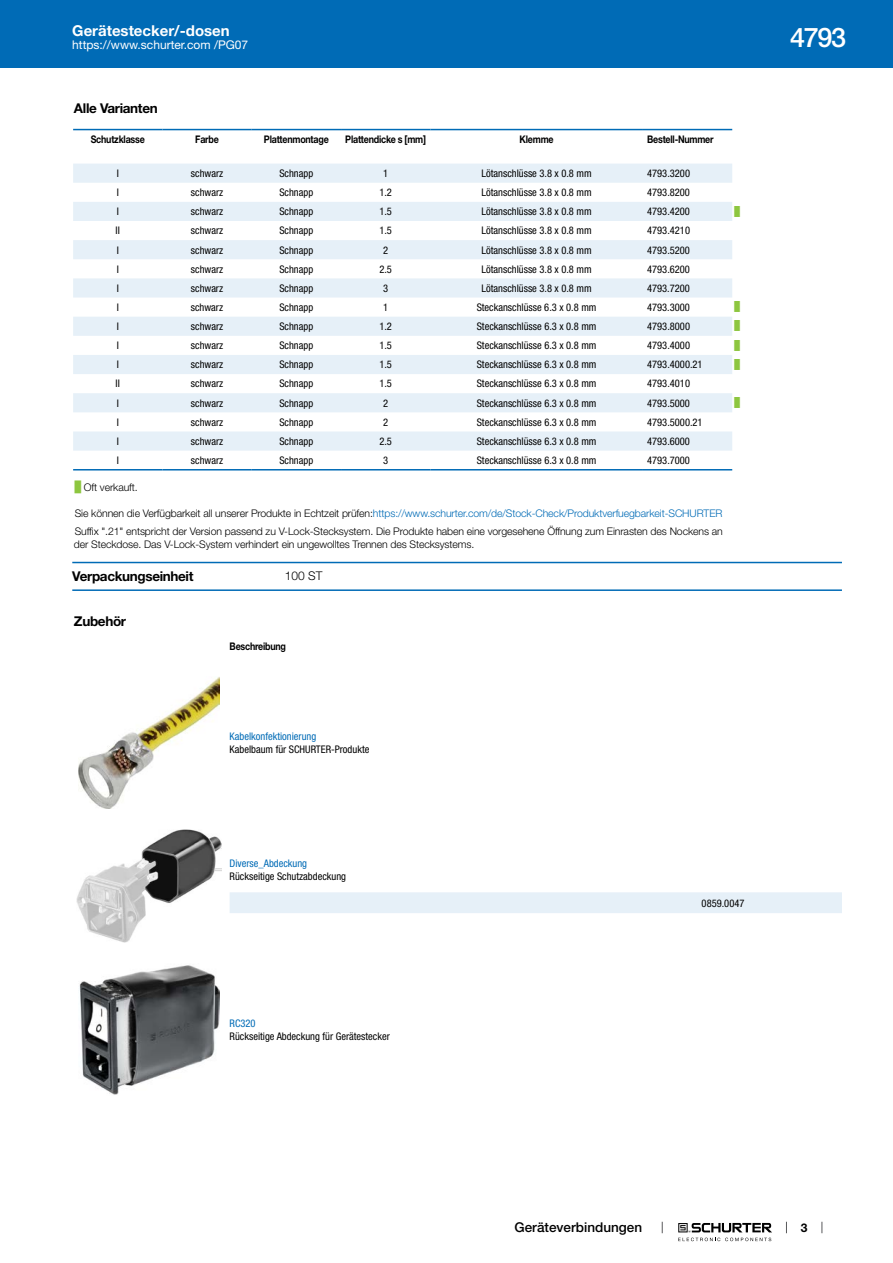
<style>
.page{position:relative;width:893px;height:1263px;background:#fff}
.page>*{position:absolute;margin:0;border:0;box-sizing:border-box;transform-origin:0 0}
.t1{font:500 27px "Helvetica Neue LT";color:#fff}
.t2{font:700 15px "Helvetica Neue LT";color:#fff}
.t3{font:700 13.5px "Helvetica Neue LT";letter-spacing:-.025em;color:#000}
.t4{font:500 13.5px "Helvetica Neue LT";color:#000}
.t5{font:12px "Helvetica Neue LT";color:#fff}
.t6{font:300 12px "Helvetica Neue LT";color:#000}
.t7{font:700 12px "Helvetica Neue LT";color:#000}
.t8{font:condensed 10.5px "Helvetica Neue LT";color:#000}
.t9{font:300 10.5px/18.5px "Helvetica Neue LT";letter-spacing:-.01em;color:#000}
.t10{font:700 10.5px "Helvetica Neue LT";letter-spacing:-.025em;color:#000;scale:.85 1}
.t11{font:condensed 10.5px "Helvetica Neue LT";color:#006bb6}
.t12{font:9px "Arial Unicode MS";color:#8dc63f}
.s1{font-family:"Arial Unicode MS";font-weight:400;color:#8dc63f}
.s2{color:#006bb6}
</style>
<div class="page">
<svg style="left:678px;top:1223px;width:94px;height:18px"></svg>
<div style="left:0;top:0;width:893px;height:68px;background:#006bb6"></div>
<svg style="left:73px;top:130px;width:659px;height:341px"></svg>
<svg style="left:73px;top:164px;width:659px;height:287px;fill:#e6f0f8"></svg>
<hr style="left:73px;top:129px;width:89px;height:1px;background:#006bb6">
<hr style="left:162px;top:129px;width:90px;height:1px;background:#006bb6">
<hr style="left:252px;top:129px;width:89px;height:1px;background:#006bb6">
<hr style="left:341px;top:129px;width:89px;height:1px;background:#006bb6">
<hr style="left:430px;top:129px;width:213px;height:1px;background:#006bb6">
<hr style="left:643px;top:129px;width:89px;height:1px;background:#006bb6">
<hr style="left:73px;top:469px;width:89px;height:1px;background:#006bb6">
<hr style="left:162px;top:469px;width:90px;height:1px;background:#006bb6">
<hr style="left:252px;top:469px;width:89px;height:1px;background:#006bb6">
<hr style="left:341px;top:469px;width:89px;height:1px;background:#006bb6">
<hr style="left:430px;top:469px;width:213px;height:1px;background:#006bb6">
<hr style="left:643px;top:469px;width:89px;height:1px;background:#006bb6">
<hr style="left:72px;top:562px;width:770px;height:1px;background:#006bb6">
<hr style="left:72px;top:589px;width:770px;height:2px;background:#006bb6">
<img style="left:78px;top:677px;width:141px;height:131px">
<img style="left:77px;top:829px;width:144px;height:114px">
<div style="left:230px;top:892px;width:612px;height:21px;background:#e6f0f8"></div>
<img style="left:79px;top:965px;width:140px;height:130px">
<h2 class="t2" style="left:72px;top:21px;width:159px">Gerätestecker/-dosen</h2>
<p class="t5" style="left:72px;top:38px;width:178px">https://www.schurter.com /PG07</p>
<p class="t3" style="left:74px;top:99px;width:85px">Alle Varianten</p>
<p class="t10" style="left:91px;top:133px;width:65px">Schutzklasse</p>
<p class="t10" style="left:195px;top:133px;width:29px">Farbe</p>
<p class="t10" style="left:264px;top:133px;width:78px">Plattenmontage</p>
<p class="t10" style="left:345px;top:133px;width:97px">Plattendicke s [mm]</p>
<p class="t10" style="left:520px;top:133px;width:42px">Klemme</p>
<p class="t10" style="left:647px;top:133px;width:80px">Bestell-Nummer</p>
<p class="t8" style="left:117px;top:167px;width:4px">I</p>
<p class="t8" style="left:191px;top:167px;width:34px">schwarz</p>
<p class="t8" style="left:279px;top:167px;width:35px">Schnapp</p>
<p class="t8" style="left:383px;top:167px;width:7px">1</p>
<p class="t8" style="left:482px;top:167px;width:112px">Lötanschlüsse 3.8 x 0.8 mm</p>
<p class="t8" style="left:647px;top:167px;width:44px">4793.3200</p>
<p class="t8" style="left:117px;top:186px;width:4px">I</p>
<p class="t8" style="left:191px;top:186px;width:34px">schwarz</p>
<p class="t8" style="left:279px;top:186px;width:35px">Schnapp</p>
<p class="t8" style="left:379px;top:186px;width:14px">1.2</p>
<p class="t8" style="left:482px;top:186px;width:112px">Lötanschlüsse 3.8 x 0.8 mm</p>
<p class="t8" style="left:647px;top:186px;width:44px">4793.8200</p>
<p class="t8" style="left:117px;top:205px;width:4px">I</p>
<p class="t8" style="left:191px;top:205px;width:34px">schwarz</p>
<p class="t8" style="left:279px;top:205px;width:35px">Schnapp</p>
<p class="t8" style="left:379px;top:205px;width:14px">1.5</p>
<p class="t8" style="left:482px;top:205px;width:112px">Lötanschlüsse 3.8 x 0.8 mm</p>
<p class="t8" style="left:647px;top:205px;width:44px">4793.4200</p>
<p class="t12" style="left:734px;top:205px;width:7px">█</p>
<p class="t8" style="left:116px;top:225px;width:6px">II</p>
<p class="t8" style="left:191px;top:225px;width:34px">schwarz</p>
<p class="t8" style="left:279px;top:225px;width:35px">Schnapp</p>
<p class="t8" style="left:379px;top:225px;width:14px">1.5</p>
<p class="t8" style="left:482px;top:225px;width:112px">Lötanschlüsse 3.8 x 0.8 mm</p>
<p class="t8" style="left:647px;top:225px;width:44px">4793.4210</p>
<p class="t8" style="left:117px;top:244px;width:4px">I</p>
<p class="t8" style="left:191px;top:244px;width:34px">schwarz</p>
<p class="t8" style="left:279px;top:244px;width:35px">Schnapp</p>
<p class="t8" style="left:383px;top:244px;width:7px">2</p>
<p class="t8" style="left:482px;top:244px;width:112px">Lötanschlüsse 3.8 x 0.8 mm</p>
<p class="t8" style="left:647px;top:244px;width:44px">4793.5200</p>
<p class="t8" style="left:117px;top:263px;width:4px">I</p>
<p class="t8" style="left:191px;top:263px;width:34px">schwarz</p>
<p class="t8" style="left:279px;top:263px;width:35px">Schnapp</p>
<p class="t8" style="left:379px;top:263px;width:14px">2.5</p>
<p class="t8" style="left:482px;top:263px;width:112px">Lötanschlüsse 3.8 x 0.8 mm</p>
<p class="t8" style="left:647px;top:263px;width:44px">4793.6200</p>
<p class="t8" style="left:117px;top:282px;width:4px">I</p>
<p class="t8" style="left:191px;top:282px;width:34px">schwarz</p>
<p class="t8" style="left:279px;top:282px;width:35px">Schnapp</p>
<p class="t8" style="left:383px;top:282px;width:7px">3</p>
<p class="t8" style="left:482px;top:282px;width:112px">Lötanschlüsse 3.8 x 0.8 mm</p>
<p class="t8" style="left:647px;top:282px;width:44px">4793.7200</p>
<p class="t8" style="left:117px;top:301px;width:4px">I</p>
<p class="t8" style="left:191px;top:301px;width:34px">schwarz</p>
<p class="t8" style="left:279px;top:301px;width:35px">Schnapp</p>
<p class="t8" style="left:383px;top:301px;width:7px">1</p>
<p class="t8" style="left:477px;top:301px;width:121px">Steckanschlüsse 6.3 x 0.8 mm</p>
<p class="t8" style="left:647px;top:301px;width:44px">4793.3000</p>
<p class="t12" style="left:734px;top:301px;width:7px">█</p>
<p class="t8" style="left:117px;top:320px;width:4px">I</p>
<p class="t8" style="left:191px;top:320px;width:34px">schwarz</p>
<p class="t8" style="left:279px;top:320px;width:35px">Schnapp</p>
<p class="t8" style="left:379px;top:320px;width:14px">1.2</p>
<p class="t8" style="left:477px;top:320px;width:121px">Steckanschlüsse 6.3 x 0.8 mm</p>
<p class="t8" style="left:647px;top:320px;width:44px">4793.8000</p>
<p class="t12" style="left:734px;top:320px;width:7px">█</p>
<p class="t8" style="left:117px;top:339px;width:4px">I</p>
<p class="t8" style="left:191px;top:339px;width:34px">schwarz</p>
<p class="t8" style="left:279px;top:339px;width:35px">Schnapp</p>
<p class="t8" style="left:379px;top:339px;width:14px">1.5</p>
<p class="t8" style="left:477px;top:339px;width:121px">Steckanschlüsse 6.3 x 0.8 mm</p>
<p class="t8" style="left:647px;top:339px;width:44px">4793.4000</p>
<p class="t12" style="left:734px;top:339px;width:7px">█</p>
<p class="t8" style="left:117px;top:358px;width:4px">I</p>
<p class="t8" style="left:191px;top:358px;width:34px">schwarz</p>
<p class="t8" style="left:279px;top:358px;width:35px">Schnapp</p>
<p class="t8" style="left:379px;top:358px;width:14px">1.5</p>
<p class="t8" style="left:477px;top:358px;width:121px">Steckanschlüsse 6.3 x 0.8 mm</p>
<p class="t8" style="left:647px;top:358px;width:57px">4793.4000.21</p>
<p class="t12" style="left:734px;top:358px;width:7px">█</p>
<p class="t8" style="left:116px;top:378px;width:6px">II</p>
<p class="t8" style="left:191px;top:378px;width:34px">schwarz</p>
<p class="t8" style="left:279px;top:378px;width:35px">Schnapp</p>
<p class="t8" style="left:379px;top:378px;width:14px">1.5</p>
<p class="t8" style="left:477px;top:378px;width:121px">Steckanschlüsse 6.3 x 0.8 mm</p>
<p class="t8" style="left:647px;top:378px;width:44px">4793.4010</p>
<p class="t8" style="left:117px;top:397px;width:4px">I</p>
<p class="t8" style="left:191px;top:397px;width:34px">schwarz</p>
<p class="t8" style="left:279px;top:397px;width:35px">Schnapp</p>
<p class="t8" style="left:383px;top:397px;width:7px">2</p>
<p class="t8" style="left:477px;top:397px;width:121px">Steckanschlüsse 6.3 x 0.8 mm</p>
<p class="t8" style="left:647px;top:397px;width:44px">4793.5000</p>
<p class="t12" style="left:734px;top:396px;width:7px">█</p>
<p class="t8" style="left:117px;top:416px;width:4px">I</p>
<p class="t8" style="left:191px;top:416px;width:34px">schwarz</p>
<p class="t8" style="left:279px;top:416px;width:35px">Schnapp</p>
<p class="t8" style="left:383px;top:416px;width:7px">2</p>
<p class="t8" style="left:477px;top:416px;width:121px">Steckanschlüsse 6.3 x 0.8 mm</p>
<p class="t8" style="left:647px;top:416px;width:57px">4793.5000.21</p>
<p class="t8" style="left:117px;top:435px;width:4px">I</p>
<p class="t8" style="left:191px;top:435px;width:34px">schwarz</p>
<p class="t8" style="left:279px;top:435px;width:35px">Schnapp</p>
<p class="t8" style="left:379px;top:435px;width:14px">2.5</p>
<p class="t8" style="left:477px;top:435px;width:121px">Steckanschlüsse 6.3 x 0.8 mm</p>
<p class="t8" style="left:647px;top:435px;width:44px">4793.6000</p>
<p class="t8" style="left:117px;top:454px;width:4px">I</p>
<p class="t8" style="left:191px;top:454px;width:34px">schwarz</p>
<p class="t8" style="left:279px;top:454px;width:35px">Schnapp</p>
<p class="t8" style="left:383px;top:454px;width:7px">3</p>
<p class="t8" style="left:477px;top:454px;width:121px">Steckanschlüsse 6.3 x 0.8 mm</p>
<p class="t8" style="left:647px;top:454px;width:44px">4793.7000</p>
<p class="t9" style="left:75px;top:478px;width:64px"><span class="s1">█</span> Oft verkauft.</p>
<p class="t9" style="left:75px;top:504px;width:649px">Sie können die Verfügbarkeit all unserer Produkte in Echtzeit prüfen:<span class="s2">https://www.schurter.com/de/Stock-Check/Produktverfuegbarkeit-SCHURTER<br></span>Suffix ".21" entspricht der Version passend zu V-Lock-Stecksystem. Die Produkte haben eine vorgesehene Öffnung zum Einrasten des Nockens an</p>
<p class="t9" style="left:74px;top:535px;width:402px">der Steckdose. Das V-Lock-System verhindert ein ungewolltes Trennen des Stecksystems.</p>
<p class="t3" style="left:72px;top:568px;width:123px">Verpackungseinheit</p>
<p class="t6" style="left:285px;top:568px;width:39px">100 ST</p>
<p class="t3" style="left:74px;top:613px;width:54px">Zubehör</p>
<p class="t10" style="left:230px;top:639px;width:68px">Beschreibung</p>
<p class="t11" style="left:230px;top:730px;width:88px">Kabelkonfektionierung</p>
<p class="t8" style="left:230px;top:743px;width:141px">Kabelbaum für SCHURTER-Produkte</p>
<p class="t11" style="left:230px;top:857px;width:79px">Diverse_Abdeckung</p>
<p class="t8" style="left:230px;top:870px;width:118px">Rückseitige Schutzabdeckung</p>
<p class="t11" style="left:230px;top:1017px;width:28px">RC320</p>
<p class="t8" style="left:230px;top:1030px;width:162px">Rückseitige Abdeckung für Gerätestecker</p>
<p class="t8" style="left:702px;top:897px;width:44px">0859.0047</p>
<h1 class="t1" style="left:790px;top:21px;width:57px">4793</h1>
<p class="t4" style="left:515px;top:1219px;width:129px">Geräteverbindungen</p>
<p class="t7" style="left:801px;top:1220px;width:8px">3</p>
</div>
